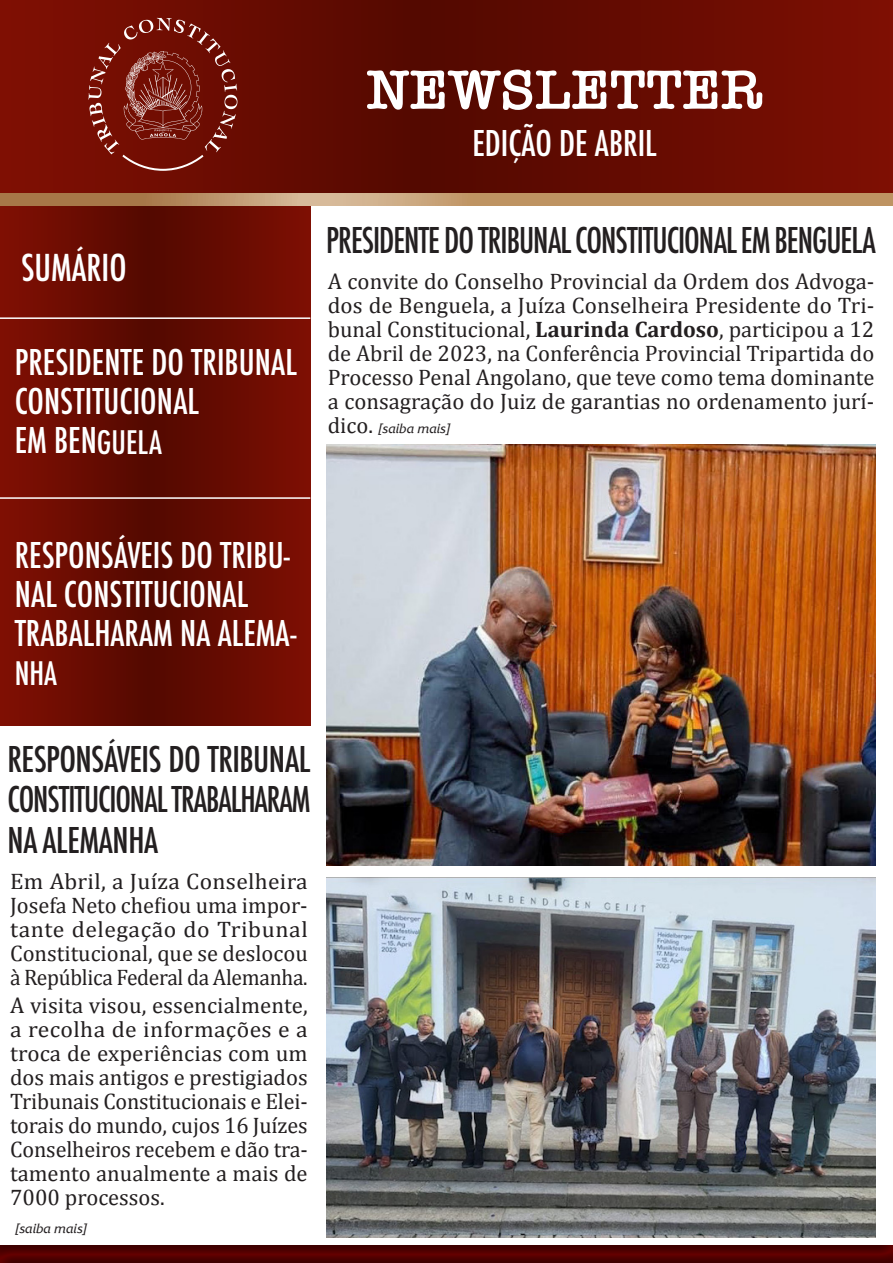
<style>
.page{position:relative;width:893px;height:1263px;background:#fff}
.page>*{position:absolute;margin:0;border:0;box-sizing:border-box;transform-origin:0 0}
.t1{font:600 57px "American Typewriter";color:#fff}
.t2{font:500 condensed 36px "Futura";color:#fff}
.t3{font:500 condensed 34.5px/39px "Futura";color:#fff}
.t4{font:500 condensed 34.5px/40.5px "Futura";letter-spacing:-.03em;color:#231f20;text-align:justify}
.t5{font:500 condensed 34.5px "Futura";letter-spacing:-.03em;color:#231f20;scale:.95 1}
.t6{font:500 condensed 31.5px "Futura";color:#fff}
.t7{font:22.5px/24px "Cambria";color:#231f20;text-align:justify}
.t8{font:22.5px/24px "Cambria";color:#231f20;text-align:justify;scale:1.04 1}
.t9{font:13.5px "Friz Qua Regu Ital OS";color:#231f20}
.s1{font-size:31.5px}
.s2{font-weight:700}
.s3{font-family:"Cambria";font-size:22.5px}
</style>
<div class="page">
<svg style="left:0;top:205px;width:310px;height:520px;background:#690c01"></svg>
<svg style="left:0;top:0;width:892px;height:194px;background:#680c02"></svg>
<svg style="left:0;top:194px;width:892px;height:11px;background:#bd9467"></svg>
<hr style="left:0;top:317px;width:310px;height:2px;background:#fff">
<svg style="left:88px;top:18px;width:149px;height:153px;background:#7f251b"></svg>
<div style="left:0;top:1245px;width:893px;height:18px;background:#231f20;opacity:.5"></div>
<img style="left:326px;top:444px;width:550px;height:421px">
<hr style="left:0;top:497px;width:310px;height:2px;background:#fff">
<img style="left:326px;top:877px;width:550px;height:360px">
<h2 class="t2" style="left:21px;top:244px;width:107px">SUMÁRIO</h2>
<h3 class="t3" style="left:15px;top:343px;width:284px">PRESIDENTE DO TRIBUNAL<br>CONSTITUCIONAL<br>EM BEN<span class="s1">GUELA</span></h3>
<h1 class="t1" style="left:366px;top:46px;width:398px">NEWSLETTER</h1>
<h3 class="t3" style="left:472px;top:124px;width:186px">EDIÇÃO DE ABRIL</h3>
<h3 class="t5" style="left:326px;top:218px;width:580px">PRESIDENTE DO TRIBUNAL CONSTITUCIONAL EM BENGUELA</h3>
<p class="t7" style="left:328px;top:269px;width:548px">A convite do Conselho Provincial da Ordem dos Advoga&shy;dos de Benguela, a Juíza Conselheira Presidente do Tri&shy;bunal Constitucional, <span class="s2">Laurinda Cardoso</span>, participou a 12 de Abril de 2023, na Conferência Provincial Tripartida do Processo Penal Angolano, que teve como tema dominante a consagração do Juiz de garantias no ordenamento jurí-</p>
<p class="t9" style="left:328px;top:420px;width:124px"><span class="s3">dico.</span> [saiba mais]</p>
<h3 class="t3" style="left:15px;top:536px;width:284px">RESPONSÁVEIS DO TRIBU-<br>NAL CONSTITUCIONAL<br>TRABALHARAM NA ALEMA-</h3>
<h3 class="t6" style="left:15px;top:653px;width:44px">NHA</h3>
<h3 class="t4" style="left:8px;top:739px;width:304px">RESPONSÁVEIS DO TRIBUNAL CONSTITUCIONAL TRABALHARAM NA ALEMANHA</h3>
<p class="t8" style="left:10px;top:869px;width:288px">Em Abril, a Juíza Conselheira Josefa Neto chefiou uma impor&shy;tante delegação do Tribunal Constitucional, que se deslocou à República Federal da Alemanha.</p>
<p class="t7" style="left:10px;top:993px;width:299px">A visita visou, essencialmente, a recolha de informações e a troca de experiências com um dos mais antigos e prestigiados Tribunais Constitucionais e Elei&shy;torais do mundo, cujos 16 Juízes Conselheiros recebem e dão tra&shy;tamento anualmente a mais de 7000 processos.</p>
<p class="t9" style="left:15px;top:1220px;width:74px">[saiba mais]</p>
</div>
